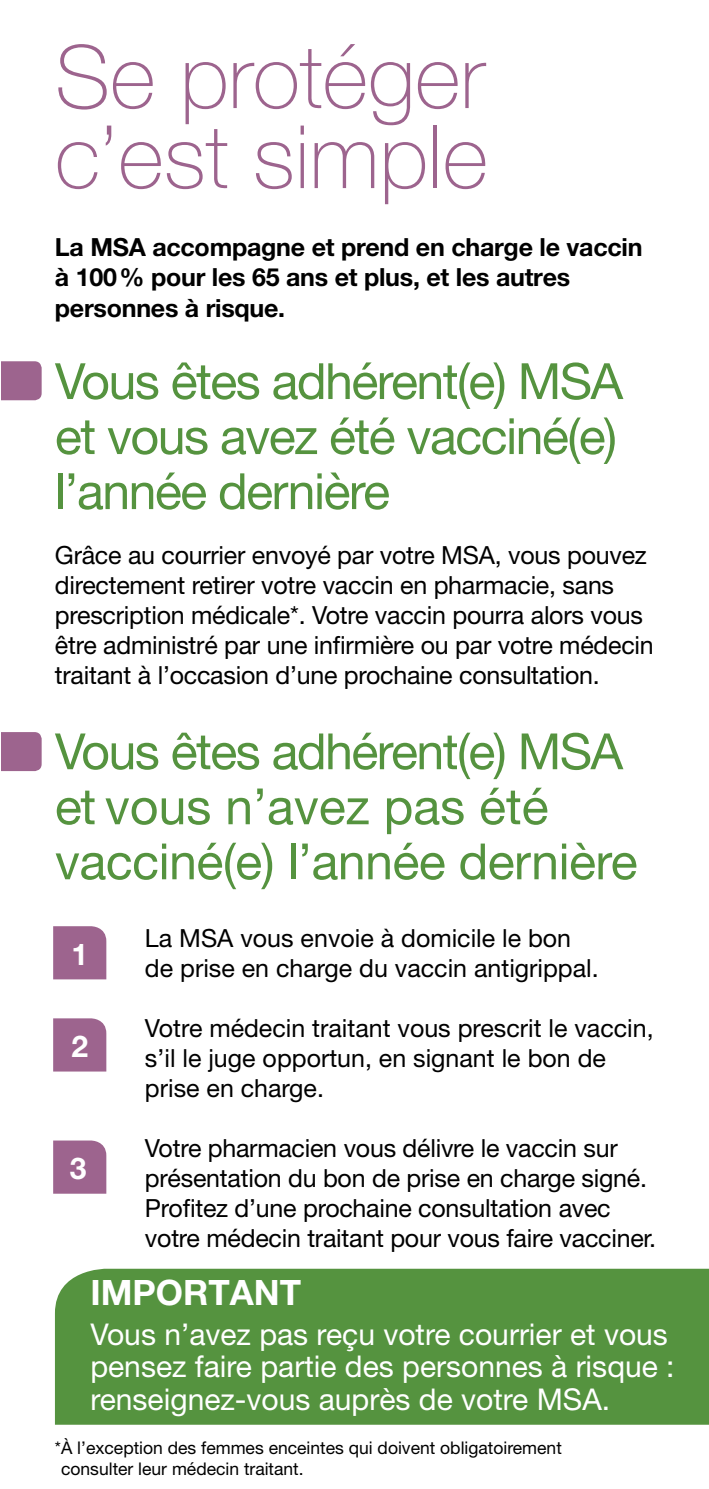
<style>
.page{position:relative;width:709px;height:1489px;background:#fff}
.page>*{position:absolute;margin:0;border:0;box-sizing:border-box;transform-origin:0 0}
.t1{font:100 87.5px/80px "Helvetica Neue";color:#9d648e}
.t2{font:50px/55px "Helvetica Neue";letter-spacing:-.01em;color:#55933f}
.t3{font:50px/55px "Helvetica Neue";letter-spacing:-.03em;color:#55933f;text-align:justify}
.t4{font:700 35px "Helvetica Neue";color:#fff}
.t5{font:30px/32.5px "Helvetica Neue";color:#fff}
.t6{font:700 30px "Helvetica Neue";color:#fff}
.t7{font:25px/30px "Helvetica Neue";letter-spacing:-.01em;color:#000}
.t8{font:700 25px/30px "Helvetica Neue";letter-spacing:-.01em;color:#000}
.t9{font:17.5px/21px "Helvetica Neue";color:#000}
</style>
<div class="page">
<div style="left:53px;top:926px;width:53px;height:53px;background:#9d648e"></div>
<div style="left:53px;top:1018px;width:53px;height:53px;background:#9d648e"></div>
<div style="left:53px;top:1140px;width:53px;height:53px;background:#9d648e"></div>
<div style="left:1px;top:361px;width:41px;height:39px;background:#9d648e"></div>
<div style="left:1px;top:732px;width:41px;height:39px;background:#9d648e"></div>
<div style="left:55px;top:1268px;width:654px;height:156px;background:#55933f"></div>
<h1 class="t1" style="left:55px;top:37px;width:434px">Se protéger c’est simple</h1>
<p class="t8" style="left:55px;top:232px;width:589px">La MSA accompagne et prend en charge le vaccin à 100% pour les 65 ans et plus, et les autres personnes à risque.</p>
<h2 class="t3" style="left:55px;top:353px;width:569px">Vous êtes adhérent(e) MSA et vous avez été vacciné(e) l’année dernière</h2>
<p class="t7" style="left:55px;top:540px;width:600px">Grâce au courrier envoyé par votre MSA, vous pouvez directement retirer votre vaccin en pharmacie, sans prescription médicale*. Votre vaccin pourra alors vous être administré par une infirmière ou par votre médecin traitant à l’occasion d’une prochaine consultation.</p>
<h2 class="t2" style="left:55px;top:723px;width:584px">Vous êtes adhérent(e) MSA et vous n’avez pas été vacciné(e) l’année dernière</h2>
<p class="t7" style="left:145px;top:923px;width:455px">La MSA vous envoie à domicile le bon de prise en charge du vaccin antigrippal.</p>
<p class="t7" style="left:145px;top:1013px;width:510px">Votre médecin traitant vous prescrit le vaccin, s’il le juge opportun, en signant le bon de prise en charge.</p>
<p class="t7" style="left:145px;top:1133px;width:513px">Votre pharmacien vous délivre le vaccin sur présentation du bon de prise en charge signé.<br>Profitez d’une prochaine consultation avec votre médecin traitant pour vous faire vacciner.</p>
<p class="t6" style="left:71px;top:935px;width:18px">1</p>
<p class="t6" style="left:71px;top:1027px;width:18px">2</p>
<p class="t6" style="left:70px;top:1149px;width:18px">3</p>
<h3 class="t4" style="left:90px;top:1270px;width:212px">IMPORTANT</h3>
<p class="t5" style="left:90px;top:1317px;width:585px">Vous n’avez pas reçu votre courrier et vous pensez faire partie des personnes à risque : renseignez-vous auprès de votre MSA.</p>
<p class="t9" style="left:61px;top:1436px;width:502px;text-indent:-6px">*à l’exception des femmes enceintes qui doivent obligatoirement consulter leur médecin traitant.</p>
</div>
